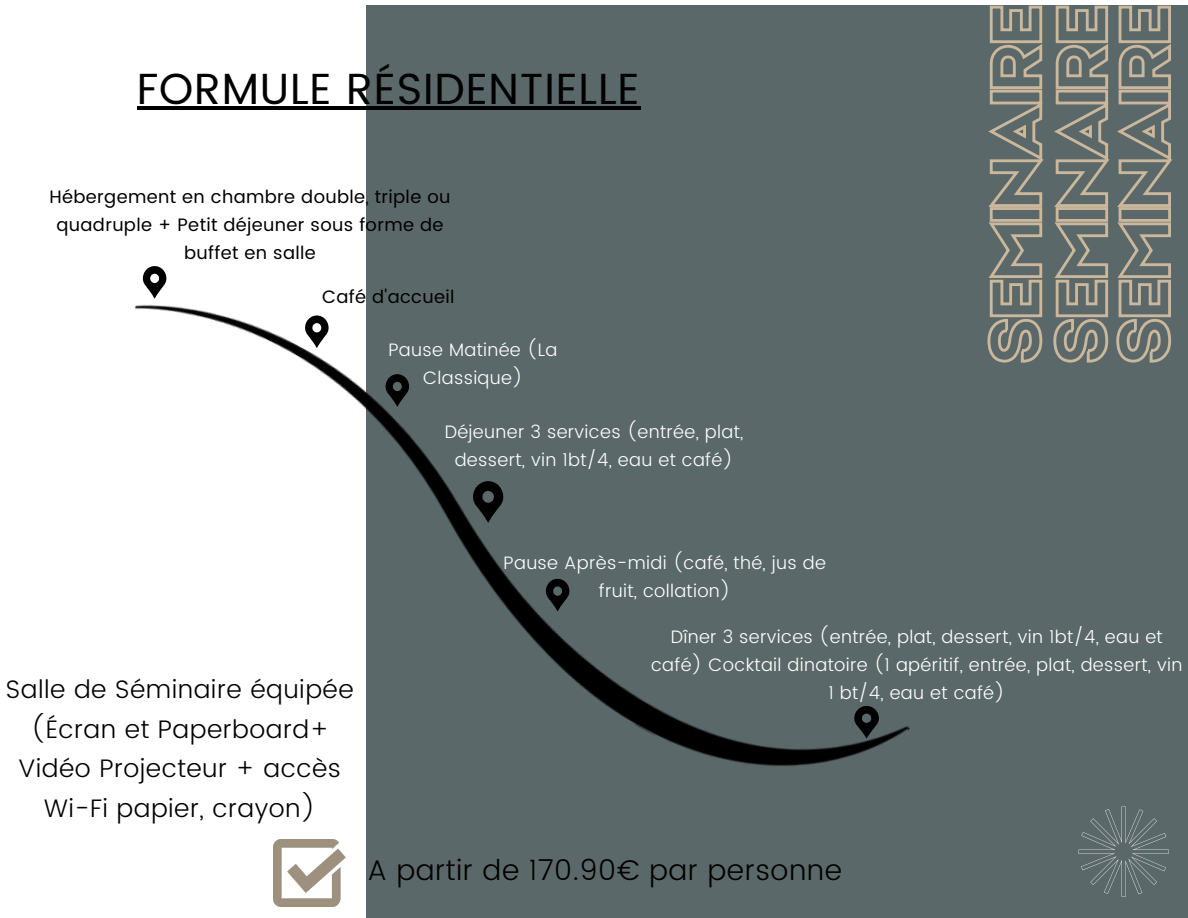
<style>
.page{position:relative;width:1188px;height:918px;background:#fff}
.page>*{position:absolute;margin:0;border:0;box-sizing:border-box;transform-origin:0 0}
.t1{font:43.5px "Poppins";letter-spacing:.02em;color:#000}
.t2{font:300 28.5px "Poppins";letter-spacing:.02em;color:#000}
.t3{font:300 25.35px/39.6px "Poppins";letter-spacing:.02em;color:#000;text-align:center}
.t4{font:300 18px/28.2px "Poppins";letter-spacing:.02em;color:#fff;text-align:center}
.t5{font:18px/28.2px "Poppins";letter-spacing:.02em;color:#000;text-align:center}
</style>
<div class="page">
<div style="left:366px;top:5px;width:822px;height:913px;background:#5a6869"></div>
<img style="left:274px;top:840px;width:72px;height:66px">
<svg style="left:1079px;top:807px;width:90px;height:90px"></svg>
<img style="left:135px;top:276px;width:775px;height:564px">
<svg style="left:473px;top:481px;width:30px;height:42px"></svg>
<svg style="left:987px;top:5px;width:186px;height:358px"></svg>
<hr style="left:137px;top:106px;width:503px;height:3px;background:#000">
<svg style="left:305px;top:315px;width:24px;height:33px"></svg>
<svg style="left:143px;top:266px;width:23px;height:33px"></svg>
<svg style="left:546px;top:579px;width:23px;height:32px"></svg>
<svg style="left:854px;top:706px;width:25px;height:33px"></svg>
<svg style="left:386px;top:374px;width:23px;height:33px"></svg>
<h1 class="t1" style="left:137px;top:63px;width:504px">FORMULE RÉSIDENTIELLE</h1>
<p class="t5" style="left:50px;top:183px;width:402px">Hébergement en chambre double, triple ou quadruple + Petit déjeuner sous forme de buffet en salle</p>
<p class="t5" style="left:322px;top:282px;width:134px">Café d'accueil</p>
<p class="t4" style="left:388px;top:335px;width:171px">Pause Matinée (La<br>Classique)</p>
<p class="t4" style="left:445px;top:418px;width:300px">Déjeuner 3 services (entrée, plat, dessert, vin 1bt/4, eau et café)</p>
<h3 class="t3" style="left:6px;top:670px;width:349px">Salle de Séminaire équipée (Écran et Paperboard+<br>Vidéo Projecteur + accès<br>Wi-Fi papier, crayon)</h3>
<p class="t4" style="left:504px;top:548px;width:324px">Pause Après-midi (café, thé, jus de fruit, collation)</p>
<p class="t4" style="left:651px;top:623px;width:533px">Dîner 3 services (entrée, plat, dessert, vin 1bt/4, eau et café) Cocktail dinatoire (1 apéritif, entrée, plat, dessert, vin<br>1 bt/4, eau et café)</p>
<h2 class="t2" style="left:367px;top:853px;width:476px">A partir de 170.90€ par personne</h2>
</div>
